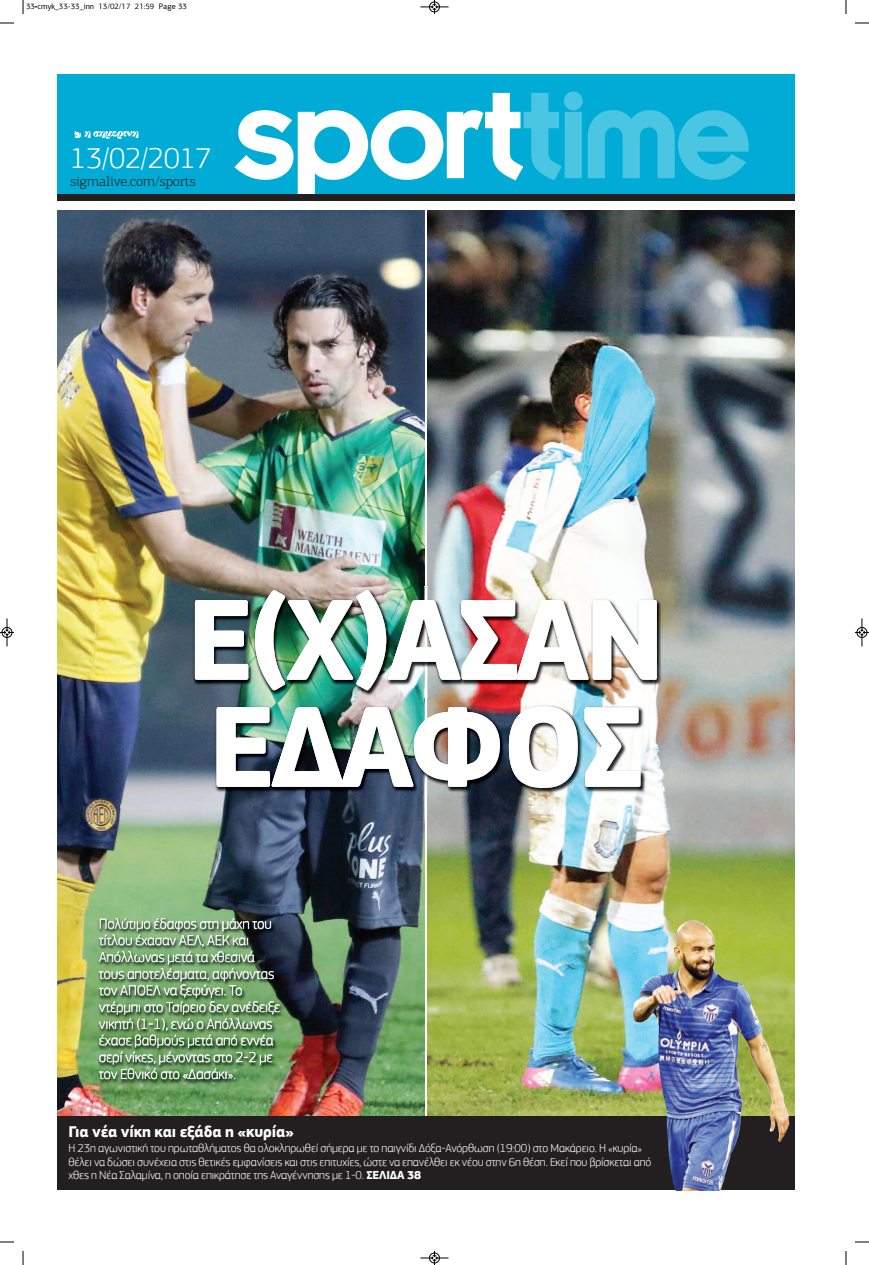
<style>
.page{position:relative;width:869px;height:1265px;background:#fff}
.page>*{position:absolute;margin:0;border:0;box-sizing:border-box;transform-origin:0 0}
.t1{font:300 30px "PF Square Sans Pro";letter-spacing:-.01em;color:#fff}
.t2{font:700 16px "PF Square Sans Pro";letter-spacing:-.01em;color:#fff}
.t3{font:300 15px/16.7px "PF Square Sans Pro";letter-spacing:-.01em;color:#fff}
.t4{font:300 14px "PF Agora Slab Pro";letter-spacing:-.01em;color:#231f20;scale:1.05 1}
.t5{font:300 12px/13.7px "PF Square Sans Pro";letter-spacing:-.01em;color:#fff}
.t6{font:8px "PF Agora Sans Pro";color:#000}
.s1{font-weight:700}
</style>
<div class="page">
<img style="left:57px;top:211px;width:367px;height:905px">
<img style="left:427px;top:211px;width:367px;height:905px">
<div style="left:57px;top:1116px;width:737px;height:74px;background:#231f20"></div>
<div style="left:57px;top:75px;width:737px;height:126px;background:#00acd5"></div>
<svg style="left:74px;top:131px;width:64px;height:8px"></svg>
<svg style="left:234px;top:92px;width:514px;height:102px"></svg>
<div style="left:57px;top:194px;width:737px;height:6px;background:#231f20"></div>
<img style="left:632px;top:920px;width:85px;height:88px">
<img style="left:213px;top:703px;width:211px;height:93px">
<img style="left:427px;top:703px;width:221px;height:93px">
<img style="left:216px;top:706px;width:424px;height:82px">
<img style="left:191px;top:587px;width:233px;height:111px">
<img style="left:427px;top:587px;width:237px;height:111px">
<img style="left:195px;top:590px;width:461px;height:100px">
<img style="left:80px;top:912px;width:224px;height:192px">
<img style="left:100px;top:918px;width:35px;height:11px">
<img style="left:99px;top:935px;width:26px;height:10px">
<img style="left:99px;top:951px;width:35px;height:11px">
<img style="left:99px;top:971px;width:35px;height:8px">
<img style="left:99px;top:985px;width:46px;height:10px">
<img style="left:99px;top:1001px;width:24px;height:14px">
<img style="left:99px;top:1018px;width:41px;height:12px">
<img style="left:99px;top:1035px;width:26px;height:11px">
<img style="left:99px;top:1051px;width:30px;height:14px">
<img style="left:99px;top:1068px;width:39px;height:11px">
<svg style="left:23px;top:0;width:1px;height:14px"></svg>
<svg style="left:0;top:23px;width:14px;height:1px"></svg>
<svg style="left:845px;top:0;width:1px;height:14px"></svg>
<svg style="left:855px;top:23px;width:13px;height:1px"></svg>
<svg style="left:23px;top:1251px;width:1px;height:14px"></svg>
<svg style="left:0;top:1242px;width:14px;height:1px"></svg>
<svg style="left:845px;top:1251px;width:1px;height:14px"></svg>
<svg style="left:855px;top:1242px;width:13px;height:1px"></svg>
<svg style="left:420px;top:0;width:28px;height:14px"></svg>
<svg style="left:420px;top:1251px;width:28px;height:14px"></svg>
<svg style="left:0;top:618px;width:14px;height:28px"></svg>
<svg style="left:854px;top:618px;width:14px;height:28px"></svg>
<p class="t6" style="left:26px;top:3px;width:162px">33•cmyk_33-33_inn 13/02/17 21:59 Page 33</p>
<h1 class="t1" style="left:70px;top:145px;width:143px">13/02/2017</h1>
<p class="t4" style="left:70px;top:175px;width:121px">sigmalive.com/sports</p>
<p class="t3" style="left:99px;top:916px;width:183px">Πολύτιμο έδαφος στη μάχη του τίτλου έχασαν ΑΕΛ, ΑΕΚ και<br>Απόλλωνας μετά τα χθεσινά τους αποτελέσματα, αφήνοντας τον ΑΠΟΕΛ να ξεφύγει. Το ντέρμπι στο Τσίρειο δεν ανέδειξε νικητή (1-1), ενώ ο Απόλλωνας έχασε βαθμούς μετά από εννέα σερί νίκες, μένοντας στο 2-2 με τον Εθνικό στο «Δασάκι».</p>
<h2 class="t2" style="left:68px;top:1125px;width:227px">Για νέα νίκη και εξάδα η «κυρία»</h2>
<p class="t5" style="left:68px;top:1142px;width:584px">Η 23η αγωνιστική του πρωταθλήματος θα ολοκληρωθεί σήμερα με το παιγνίδι Δόξα-Ανόρθωση (19:00) στο Μακάρειο. Η «κυρία» θέλει να δώσει συνέχεια στις θετικές εμφανίσεις και στις επιτυχίες, ώστε να επανέλθει εκ νέου στην 6η θέση. Εκεί που βρίσκεται από χθες η Νέα Σαλαμίνα, η οποία επικράτησε της Αναγέννησης με 1-0. <span class="s1">ΣΕΛΙΔΑ 38</span></p>
</div>
